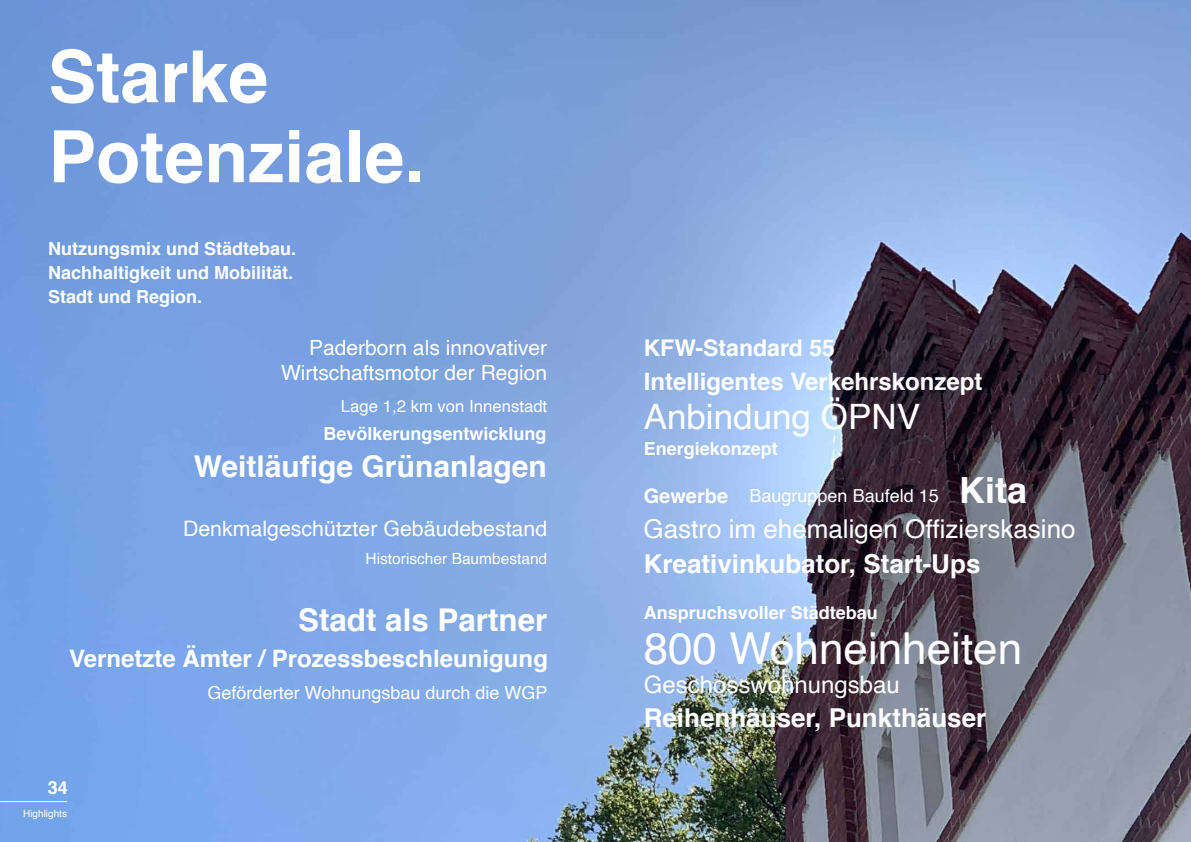
<style>
.page{position:relative;width:1191px;height:842px;background:#fff}
.page>*{position:absolute;margin:0;border:0;box-sizing:border-box;transform-origin:0 0}
.t1{font:700 72px/80px "Helvetica";color:#fff}
.t2{font:44px "Helvetica";color:#fff}
.t3{font:35px "Helvetica";color:#fff}
.t4{font:700 31.3px "Helvetica";color:#fff}
.t5{font:700 30px "Helvetica";color:#fff}
.t6{font:700 26px "Helvetica";color:#fff}
.t7{font:26px "Helvetica";color:#fff}
.t8{font:700 24px "Helvetica";color:#fff}
.t9{font:24px "Helvetica";color:#fff}
.t10{font:700 23px "Helvetica";color:#fff}
.t11{font:21.3px "Helvetica";color:#fff}
.t12{font:21px/25.2px "Helvetica";color:#fff;text-align:right}
.t13{font:700 20px "Helvetica";color:#fff}
.t14{font:700 18px/24px "Helvetica";color:#fff}
.t15{font:18px "Helvetica";color:#fff}
.t16{font:16.7px "Helvetica";color:#fff}
.t17{font:15.5px "Helvetica";color:#fff}
.t18{font:10px "Helvetica";color:#fff}
.s1{font-weight:700;font-size:36px}
</style>
<div class="page">
<img style="left:0;top:0;width:1191px;height:842px">
<hr style="left:0;top:801px;width:67px;height:1px;background:#fff">
<h1 class="t1" style="left:48px;top:38px;width:378px">Starke<br>Potenziale.</h1>
<p class="t14" style="left:48px;top:237px;width:250px">Nutzungsmix und Städtebau.<br>Nachhaltigkeit und Mobilität.<br>Stadt und Region.</p>
<p class="t12" style="left:281px;top:335px;width:268px">Paderborn als innovativer<br>Wirtschaftsmotor der Region</p>
<p class="t16" style="left:341px;top:393px;width:208px">Lage 1,2 km von Innenstadt</p>
<p class="t14" style="left:323px;top:422px;width:225px">Bevölkerungsentwicklung</p>
<h3 class="t5" style="left:194px;top:442px;width:354px">Weitläufige Grünanlagen</h3>
<p class="t11" style="left:183px;top:512px;width:366px">Denkmalgeschützter Gebäudebestand</p>
<p class="t17" style="left:365px;top:547px;width:183px">Historischer Baumbestand</p>
<h3 class="t4" style="left:298px;top:595px;width:250px">Stadt als Partner</h3>
<h3 class="t8" style="left:69px;top:639px;width:480px">Vernetzte Ämter / Prozessbeschleunigung</h3>
<p class="t14" style="left:48px;top:776px;width:22px">34</p>
<p class="t18" style="left:23px;top:805px;width:45px">Highlights</p>
<p class="t15" style="left:208px;top:679px;width:341px">Geförderter Wohnungsbau durch die WGP</p>
<p class="t10" style="left:643px;top:329px;width:193px">KFW-Standard 55</p>
<h3 class="t8" style="left:643px;top:362px;width:340px">Intelligentes Verkehrskonzept</h3>
<h3 class="t3" style="left:643px;top:390px;width:278px">Anbindung ÖPNV</h3>
<p class="t14" style="left:643px;top:437px;width:136px">Energiekonzept</p>
<p class="t13" style="left:643px;top:479px;width:86px">Gewerbe</p>
<p class="t15" style="left:749px;top:482px;width:279px">Baugruppen Baufeld 15 <span class="s1">Kita</span></p>
<h3 class="t7" style="left:643px;top:509px;width:434px">Gastro im ehemaligen Offizierskasino</h3>
<h3 class="t6" style="left:643px;top:542px;width:338px">Kreativinkubator, Start-Ups</h3>
<p class="t14" style="left:643px;top:601px;width:236px">Anspruchsvoller Städtebau</p>
<h2 class="t2" style="left:643px;top:615px;width:380px">800 Wohneinheiten</h2>
<h3 class="t9" style="left:643px;top:666px;width:258px">Geschosswohnungsbau</h3>
<h3 class="t6" style="left:643px;top:697px;width:344px">Reihenhäuser, Punkthäuser</h3>
</div>
